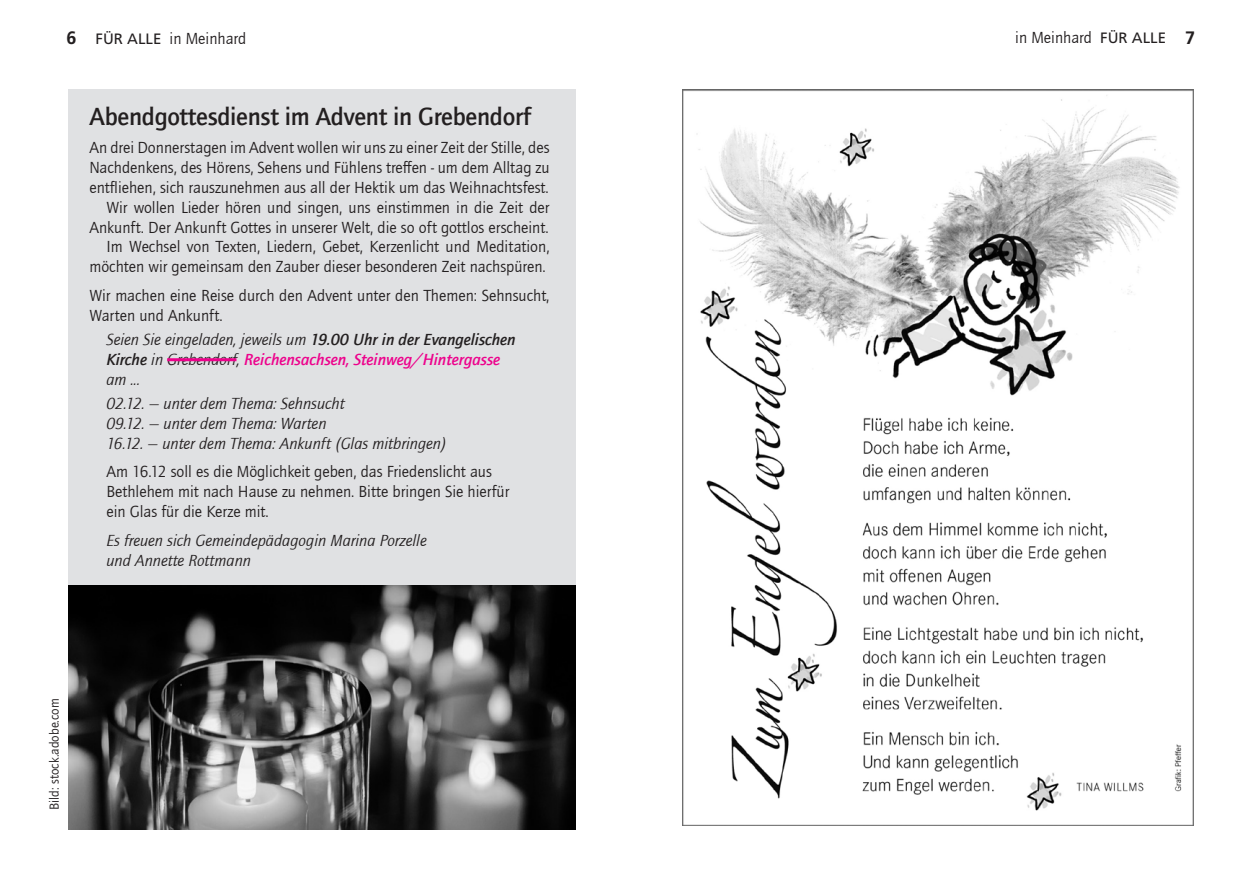
<style>
.page{position:relative;width:1259px;height:893px;background:#fff}
.page>*{position:absolute;margin:0;border:0;box-sizing:border-box;transform-origin:0 0}
.t1{font:500 25.5px "Quay Sans ITC Com";letter-spacing:-.01em;color:#231f20}
.t2{font:16.5px/19.8px "Quay Sans ITC Com";color:#231f20;text-align:right}
.t3{font:italic 16.5px "Quay Sans ITC Com";color:#231f20}
.t4{font:italic 500 16.5px "Quay Sans ITC Com";color:#ed028c}
.t5{font:13.5px "Quay Sans ITC Com";color:#231f20}
.s1{font-family:"Frutiger LT Std";font-weight:700;font-size:18px}
.s2{font-family:"Frutiger LT Std";font-size:15px}
.s3{font-weight:500}
.s4{color:#231f20}
.s5{font-weight:400;color:#231f20}
</style>
<div class="page">
<div style="left:68px;top:89px;width:507px;height:496px;background:#e0e1e3"></div>
<img style="left:68px;top:585px;width:507px;height:244px">
<img style="left:683px;top:89px;width:510px;height:736px">
<hr style="left:167px;top:358px;width:69px;height:3px;background:#ed028c">
<p class="t2" style="left:66px;top:28px;width:181px"><span class="s1">6</span> <span class="s2">FÜR ALLE</span> in Meinhard</p>
<p class="t2" style="left:1015px;top:28px;width:181px">in Meinhard <span class="s2">FÜR ALLE</span> <span class="s1">7</span></p>
<p class="t1" style="left:89px;top:100px;width:443px">Abendgottesdienst im Advent in Grebendorf</p>
<p class="t2" style="left:89px;top:138px;width:462px;text-align:justify">An drei Donnerstagen im Advent wollen wir uns zu einer Zeit der Stille, des Nachdenkens, des Hörens, Sehens und Fühlens treffen - um dem Alltag zu entfliehen, sich rauszunehmen aus all der Hektik um das Weihnachtsfest.</p>
<p class="t2" style="left:89px;top:197px;width:461px">Wir wollen Lieder hören und singen, uns einstimmen in die Zeit der<br>Ankunft. Der Ankunft Gottes in unserer Welt, die so oft gottlos erscheint.</p>
<p class="t2" style="left:89px;top:237px;width:462px">Im Wechsel von Texten, Liedern, Gebet, Kerzenlicht und Meditation, möchten wir gemeinsam den Zauber dieser besonderen Zeit nachspüren.</p>
<p class="t2" style="left:89px;top:285px;width:461px;text-align:left">Wir machen eine Reise durch den Advent unter den Themen: Sehnsucht,<br>Warten und Ankunft.</p>
<p class="t3" style="left:106px;top:330px;width:411px">Seien Sie eingeladen, jeweils um <span class="s3">19.00 Uhr in der Evangelischen</span></p>
<p class="t4" style="left:106px;top:349px;width:395px"><span class="s4">Kirche</span> <span class="s5">in Grebendorf,</span> Reichensachsen, Steinweg/Hintergasse</p>
<p class="t3" style="left:106px;top:369px;width:35px">am ...</p>
<p class="t3" style="left:106px;top:394px;width:240px">02.12. — unter dem Thema: Sehnsucht</p>
<p class="t3" style="left:106px;top:414px;width:222px">09.12. — unter dem Thema: Warten</p>
<p class="t3" style="left:106px;top:433px;width:342px">16.12. — unter dem Thema: Ankunft (Glas mitbringen)</p>
<p class="t2" style="left:106px;top:462px;width:387px">Am 16.12 soll es die Möglichkeit geben, das Friedenslicht aus</p>
<p class="t2" style="left:106px;top:482px;width:404px">Bethlehem mit nach Hause zu nehmen. Bitte bringen Sie hierfür</p>
<p class="t2" style="left:106px;top:501px;width:164px">ein Glas für die Kerze mit.</p>
<p class="t3" style="left:106px;top:531px;width:322px">Es freuen sich Gemeindepädagogin Marina Porzelle</p>
<p class="t3" style="left:106px;top:550px;width:146px">und Annette Rottmann</p>
<p class="t5" style="left:47px;top:810px;width:113px;rotate:-90deg">Bild: stock.adobe.com</p>
</div>
